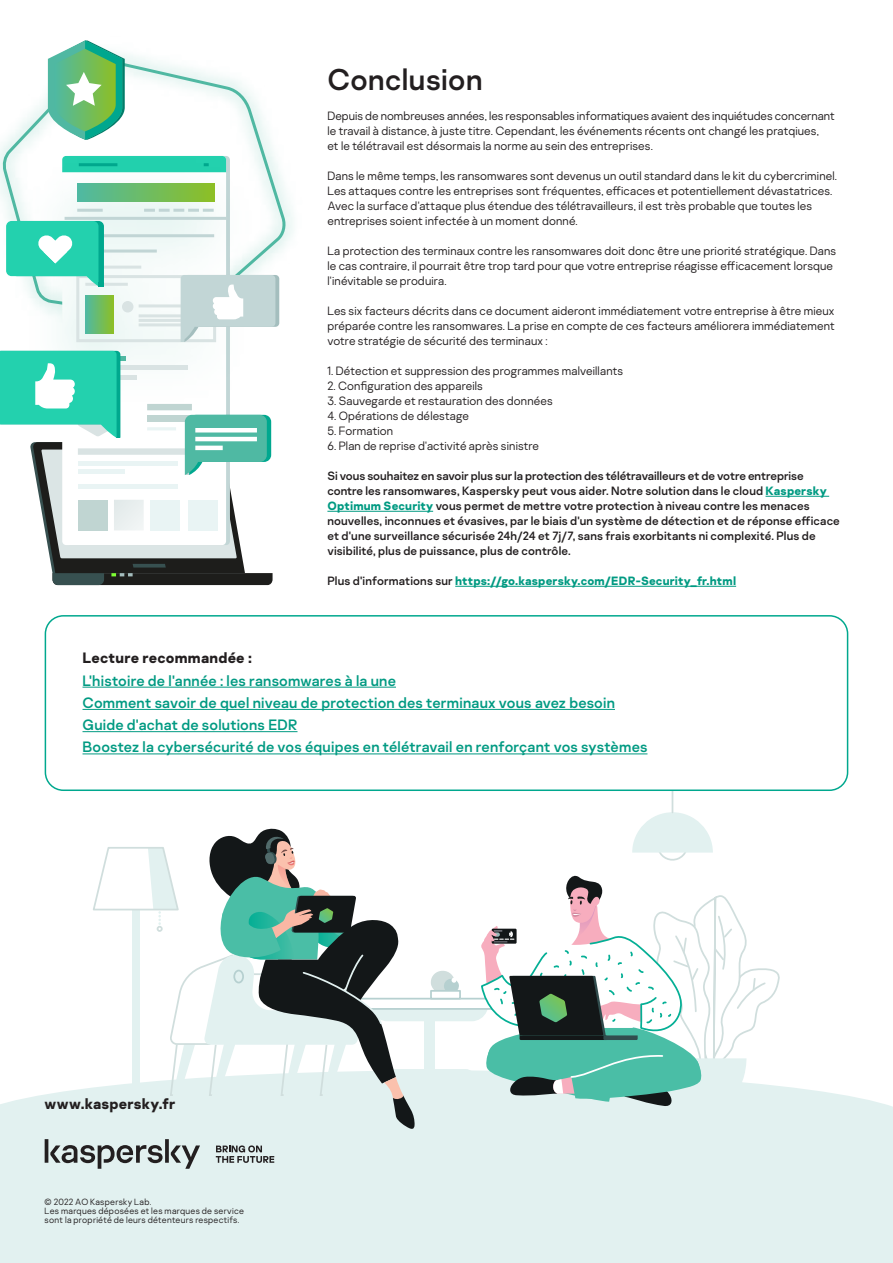
<style>
.page{position:relative;width:893px;height:1263px;background:#fff}
.page>*{position:absolute;margin:0;border:0;box-sizing:border-box;transform-origin:0 0}
.t1{font:30px "Kaspersky Sans";letter-spacing:.015em;color:#231f20}
.t2{font:15px/22.2px "Kaspersky Sans";letter-spacing:.01em;color:#009a82}
.t3{font:700 15px "Kaspersky Sans";letter-spacing:.015em;color:#231f20}
.t4{font:300 12px/15px "Kaspersky Sans";letter-spacing:.01em;color:#231f20}
.t5{font:12px/15px "Kaspersky Sans";letter-spacing:.01em;color:#231f20}
.t6{font:700 12px "Kaspersky Sans";letter-spacing:.01em;color:#009a82}
.t7{font:300 9px/9px "Kaspersky Sans";letter-spacing:.03em;color:#231f20}
.s1{font-weight:700;color:#009a82}
.s2{font-weight:400;color:#231f20}
</style>
<div class="page">
<div style="left:0;top:1138px;width:893px;height:125px;background:#e2f1f0"></div>
<svg style="left:0;top:1086px;width:893px;height:77px"></svg>
<svg style="left:91px;top:791px;width:688px;height:339px"></svg>
<hr style="left:765px;top:496px;width:64px;height:1px;background:#009a82">
<hr style="left:327px;top:511px;width:106px;height:1px;background:#009a82">
<hr style="left:455px;top:586px;width:281px;height:1px;background:#009a82">
<hr style="left:83px;top:687px;width:313px;height:1px;background:#009a82">
<hr style="left:83px;top:709px;width:532px;height:1px;background:#009a82">
<hr style="left:83px;top:731px;width:214px;height:1px;background:#009a82">
<hr style="left:83px;top:753px;width:564px;height:1px;background:#009a82">
<div style="left:45px;top:615px;width:803px;height:176px;border:2px solid #00a88e;border-radius:18px"></div>
<img style="left:0;top:148px;width:287px;height:203px">
<svg style="left:1px;top:41px;width:278px;height:301px"></svg>
<svg style="left:0;top:351px;width:273px;height:234px"></svg>
<hr style="left:195px;top:446px;width:28px;height:4px;background:#fff">
<hr style="left:195px;top:437px;width:62px;height:4px;background:#fff">
<hr style="left:195px;top:428px;width:62px;height:4px;background:#fff">
<svg style="left:45px;top:1139px;width:155px;height:30px"></svg>
<svg style="left:216px;top:1145px;width:58px;height:18px"></svg>
<h1 class="t1" style="left:327px;top:61px;width:157px">Conclusion</h1>
<p class="t4" style="left:327px;top:108px;width:509px">Depuis de nombreuses années, les responsables informatiques avaient des inquiétudes concernant le travail à distance, à juste titre. Cependant, les événements récents ont changé les pratqiues,<br>et le télétravail est désormais la norme au sein des entreprises.</p>
<p class="t4" style="left:327px;top:168px;width:511px">Dans le même temps, les ransomwares sont devenus un outil standard dans le kit du cybercriminel.<br>Les attaques contre les entreprises sont fréquentes, efficaces et potentiellement dévastatrices.<br>Avec la surface d'attaque plus étendue des télétravailleurs, il est très probable que toutes les entreprises soient infectée à un moment donné.</p>
<p class="t4" style="left:327px;top:243px;width:510px">La protection des terminaux contre les ransomwares doit donc être une priorité stratégique. Dans le cas contraire, il pourrait être trop tard pour que votre entreprise réagisse efficacement lorsque l'inévitable se produira.</p>
<p class="t4" style="left:327px;top:303px;width:509px;text-align:justify">Les six facteurs décrits dans ce document aideront immédiatement votre entreprise à être mieux préparée contre les ransomwares. La prise en compte de ces facteurs améliorera immédiatement votre stratégie de sécurité des terminaux :</p>
<p class="t4" style="left:327px;top:363px;width:297px">1. Détection et suppression des programmes malveillants</p>
<p class="t4" style="left:327px;top:378px;width:157px">2. Configuration des appareils</p>
<p class="t4" style="left:327px;top:393px;width:227px">3. Sauvegarde et restauration des données</p>
<p class="t4" style="left:327px;top:408px;width:143px">4. Opérations de délestage</p>
<p class="t4" style="left:327px;top:423px;width:67px">5. Formation</p>
<p class="t4" style="left:327px;top:438px;width:213px">6. Plan de reprise d'activité après sinistre</p>
<p class="t5" style="left:327px;top:468px;width:514px">Si vous souhaitez en savoir plus sur la protection des télétravailleurs et de votre entreprise contre les ransomwares, Kaspersky peut vous aider. Notre solution dans le cloud <span class="s1">Kaspersky Optimum Security</span> vous permet de mettre votre protection à niveau contre les menaces nouvelles, inconnues et évasives, par le biais d'un système de détection et de réponse efficace et d'une surveillance sécurisée 24h/24 et 7j/7, sans frais exorbitants ni complexité. Plus de visibilité, plus de puissance, plus de contrôle.</p>
<p class="t6" style="left:327px;top:573px;width:410px"><span class="s2">Plus d'informations sur</span> https://go.kaspersky.com/EDR-Security_fr.html</p>
<p class="t3" style="left:83px;top:649px;width:171px">Lecture recommandée :</p>
<p class="t2" style="left:83px;top:669px;width:566px">L'histoire de l'année : les ransomwares à la une<br>Comment savoir de quel niveau de protection des terminaux vous avez besoin Guide d'achat de solutions EDR<br>Boostez la cybersécurité de vos équipes en télétravail en renforçant vos systèmes</p>
<p class="t3" style="left:45px;top:1094px;width:132px">www.kaspersky.fr</p>
<p class="t7" style="left:45px;top:1197px;width:201px">© 2022 AO Kaspersky Lab.<br>Les marques déposées et les marques de service sont la propriété de leurs détenteurs respectifs.</p>
</div>
